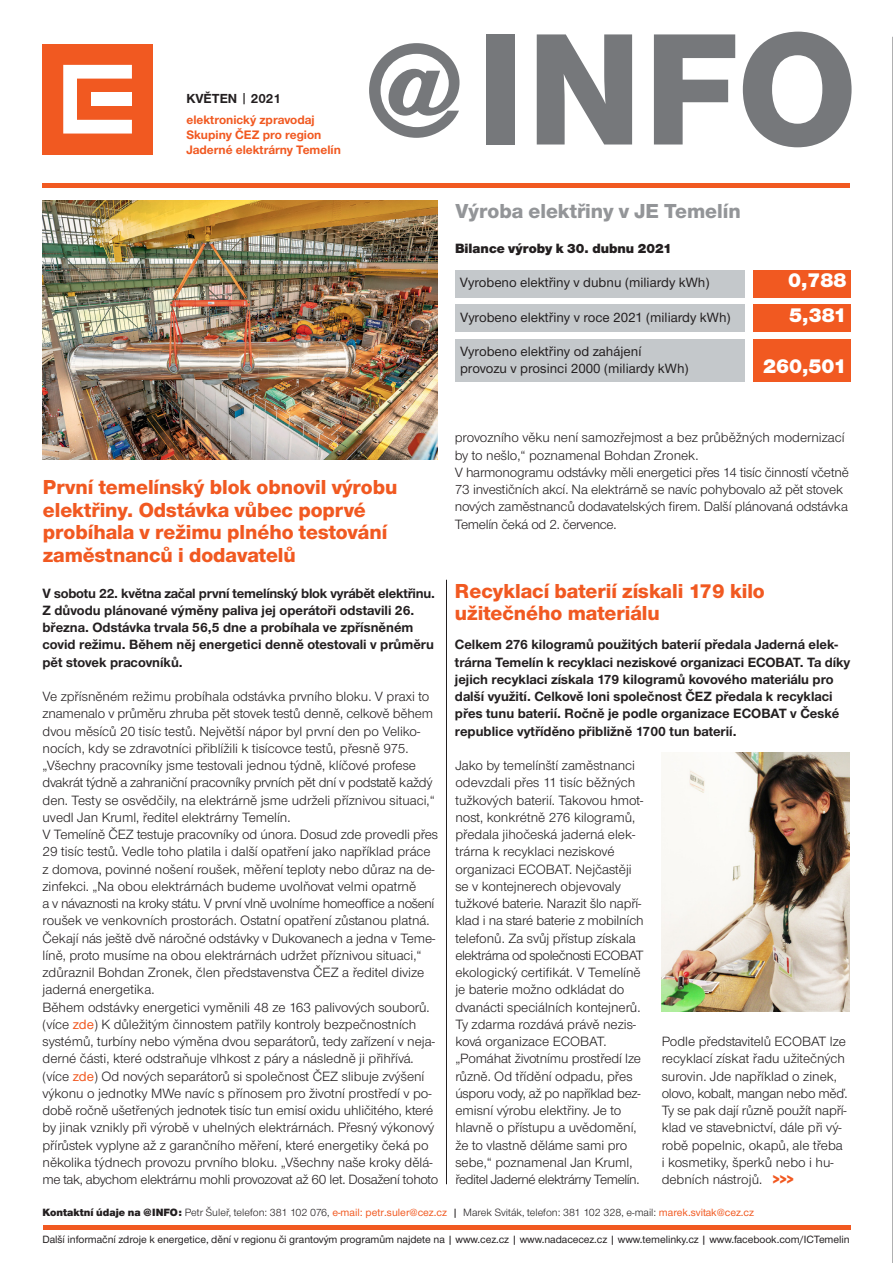
<style>
.page{position:relative;width:893px;height:1263px;background:#fff}
.page>*{position:absolute;margin:0;border:0;box-sizing:border-box;transform-origin:0 0}
.t1{font:800 165px "Nimbus CEZOT";color:#76787b}
.titulek_16{font:800 21px/22.5px "Nimbus CEZOT";color:#f15921}
.titulek_16-2{font:800 21px "Nimbus CEZOT";color:#939598}
._00_text{font:900 21px "Nimbus CEZOT";color:#fff}
._00_text-2{font:13.95px/17.2px "Nimbus CEZOT";color:#231f20}
._00_text-3{font:700 13.95px/17.2px "Nimbus CEZOT";color:#231f20}
._00_text-4{font:500 13.95px "Nimbus CEZOT";color:#231f20}
._00_text-5{font:900 13.95px "Nimbus CEZOT";color:#231f20}
.t2{font:700 13.5px "Nimbus CEZ";color:#231f20}
.t3{font:700 12.75px/15.3px "Nimbus CEZOT";color:#f15921}
.tiráž{font:500 10.95px "Nimbus CEZOT";letter-spacing:-.005em;color:#231f20}
.tiráž-2{font:10.95px "Nimbus CEZOT";color:#231f20}
.s1{font-family:"Nimbus CEZOT";font-weight:500}
.s2{font-size:135px}
.s3{font-weight:500;color:#f15921}
.s4{font-weight:800;color:#f15921}
.s5{font-weight:900}
.s6{font-weight:500}
</style>
<div class="page">
<hr style="left:892px;top:37px;width:1px;height:1226px;background:#636366">
<img style="left:42px;top:201px;width:396px;height:259px">
<div style="left:42px;top:44px;width:111px;height:110px;background:#f15921"></div>
<svg style="left:63px;top:65px;width:69px;height:69px"></svg>
<div style="left:91px;top:92px;width:40px;height:14px;background:#fff"></div>
<hr style="left:43px;top:1225px;width:807px;height:4px;background:#f15921">
<div style="left:456px;top:270px;width:289px;height:27px;background:#c4c8cb"></div>
<div style="left:456px;top:339px;width:289px;height:42px;background:#c4c8cb"></div>
<div style="left:753px;top:270px;width:98px;height:27px;background:#f15921"></div>
<div style="left:753px;top:339px;width:98px;height:42px;background:#f15921"></div>
<div style="left:456px;top:304px;width:289px;height:28px;background:#c4c8cb"></div>
<div style="left:753px;top:304px;width:98px;height:28px;background:#f15921"></div>
<hr style="left:43px;top:184px;width:807px;height:4px;background:#f15921">
<img style="left:661px;top:753px;width:189px;height:259px">
<hr style="left:446px;top:580px;width:1px;height:604px;background:#231f20">
<p class="t2" style="left:186px;top:90px;width:96px">KVĚTEN <span class="s1">|</span> 2021</p>
<p class="t3" style="left:186px;top:112px;width:156px">elektronický zpravodaj<br>Skupiny ČEZ pro region<br>Jaderné elektrárny Temelín</p>
<p class="t1" style="left:365px;top:-5px;width:494px"><span class="s2">@</span>INFO</p>
<p class="titulek_16-2" style="left:455px;top:199px;width:287px">Výroba elektřiny v JE Temelín</p>
<p class="_00_text-5" style="left:455px;top:240px;width:218px">Bilance výroby k 30. dubnu 2021</p>
<p class="_00_text-4" style="left:460px;top:274px;width:251px">Vyrobeno elektřiny v dubnu (miliardy kWh)</p>
<p class="_00_text" style="left:788px;top:268px;width:60px">0,788</p>
<p class="_00_text-4" style="left:460px;top:309px;width:272px">Vyrobeno elektřiny v roce 2021 (miliardy kWh)</p>
<p class="_00_text" style="left:789px;top:302px;width:59px">5,381</p>
<p class="_00_text-4" style="left:460px;top:343px;width:183px">Vyrobeno elektřiny od zahájení</p>
<p class="_00_text-4" style="left:460px;top:360px;width:230px">provozu v prosinci 2000 (miliardy kWh)</p>
<p class="_00_text" style="left:763px;top:354px;width:85px">260,501</p>
<p class="titulek_16" style="left:43px;top:476px;width:356px">První temelínský blok obnovil výrobu elektřiny. Odstávka vůbec poprvé probíhala v režimu plného testování zaměstnanců i dodavatelů</p>
<p class="_00_text-3" style="left:43px;top:584px;width:394px">V sobotu 22. května začal první temelínský blok vyrábět elektřinu.<br>Z důvodu plánované výměny paliva jej operátoři odstavili 26. března. Odstávka trvala 56,5 dne a probíhala ve zpřísněném covid režimu. Během něj energetici denně otestovali v průměru pět stovek pracovníků.</p>
<p class="_00_text-2" style="left:43px;top:688px;width:394px">Ve zpřísněném režimu probíhala odstávka prvního bloku. V praxi to znamenalo v průměru zhruba pět stovek testů denně, celkově během dvou měsíců 20 tisíc testů. Největší nápor byl první den po Veliko&shy;nocích, kdy se zdravotníci přiblížili k tisícovce testů, přesně 975. „Všechny pracovníky jsme testovali jednou týdně, klíčové profese dvakrát týdně a zahraniční pracovníky prvních pět dní v podstatě každý den. Testy se osvědčily, na elektrárně jsme udrželi příznivou situaci,“ uvedl Jan Kruml, ředitel elektrárny Temelín.</p>
<p class="_00_text-2" style="left:43px;top:826px;width:397px">V Temelíně ČEZ testuje pracovníky od února. Dosud zde provedli přes 29 tisíc testů. Vedle toho platila i další opatření jako například práce z domova, povinné nošení roušek, měření teploty nebo důraz na de&shy;zinfekci. „Na obou elektrárnách budeme uvolňovat velmi opatrně<br>a v návaznosti na kroky státu. V první vlně uvolníme homeoffice a nošení roušek ve venkovních prostorách. Ostatní opatření zůstanou platná.<br>Čekají nás ještě dvě náročné odstávky v Dukovanech a jedna v Teme&shy;líně, proto musíme na obou elektrárnách udržet příznivou situaci,“ zdůraznil Bohdan Zronek, člen představenstva ČEZ a ředitel divize jaderná energetika.</p>
<p class="_00_text-2" style="left:43px;top:998px;width:397px">Během odstávky energetici vyměnili 48 ze 163 palivových souborů. (více <span class="s3">zde</span>) K důležitým činnostem patřily kontroly bezpečnostních systémů, turbíny nebo výměna dvou separátorů, tedy zařízení v neja&shy;derné části, které odstraňuje vlhkost z páry a následně ji přihřívá. (více <span class="s3">zde</span>) Od nových separátorů si společnost ČEZ slibuje zvýšení výkonu o jednotky MWe navíc s přínosem pro životní prostředí v po&shy;době ročně ušetřených jednotek tisíc tun emisí oxidu uhličitého, které by jinak vznikly při výrobě v uhelných elektrárnách. Přesný výkonový přírůstek vyplyne až z garančního měření, které energetiky čeká po několika týdnech provozu prvního bloku. „Všechny naše kroky dělá&shy;me tak, abychom elektrárnu mohli provozovat až 60 let. Dosažení tohoto</p>
<p class="_00_text-2" style="left:455px;top:429px;width:391px">provozního věku není samozřejmost a bez průběžných modernizací by to nešlo,“ poznamenal Bohdan Zronek.</p>
<p class="_00_text-2" style="left:455px;top:464px;width:396px">V harmonogramu odstávky měli energetici přes 14 tisíc činností včetně 73 investičních akcí. Na elektrárně se navíc pohybovalo až pět stovek nových zaměstnanců dodavatelských firem. Další plánovaná odstávka Temelín čeká od 2. července.</p>
<p class="titulek_16" style="left:455px;top:579px;width:311px">Recyklací baterií získali 179 kilo užitečného materiálu</p>
<p class="_00_text-3" style="left:455px;top:636px;width:384px">Celkem 276 kilogramů použitých baterií předala Jaderná elek-</p>
<p class="_00_text-3" style="left:455px;top:653px;width:397px">trárna Temelín k recyklaci neziskové organizaci ECOBAT. Ta díky jejich recyklaci získala 179 kilogramů kovového materiálu pro další využití. Celkově loni společnost ČEZ předala k recyklaci přes tunu baterií. Ročně je podle organizace ECOBAT v České republice vytříděno přibližně 1700 tun baterií.</p>
<p class="_00_text-2" style="left:455px;top:757px;width:190px">Jako by temelínští zaměstnanci odevzdali přes 11 tisíc běžných tužkových baterií. Takovou hmot&shy;nost, konkrétně 276 kilogramů, předala jihočeská jaderná elek&shy;trárna k recyklaci neziskové organizaci ECOBAT. Nejčastěji se v kontejnerech objevovaly tužkové baterie. Narazit šlo napří&shy;klad i na staré baterie z mobilních telefonů. Za svůj přístup získala elektrárna od společnosti ECOBAT ekologický certifikát. V Temelíně je baterie možno odkládat do dvanácti speciálních kontejnerů.<br>Ty zdarma rozdává právě nezis&shy;ková organizace ECOBAT. „Pomáhat životnímu prostředí lze různě. Od třídění odpadu, přes úsporu vody, až po například bez&shy;emisní výrobu elektřiny. Je to hlavně o přístupu a uvědomění, že to vlastně děláme sami pro sebe,“ poznamenal Jan Kruml, ředitel Jaderné elektrárny Temelín.</p>
<p class="_00_text-2" style="left:662px;top:1033px;width:188px">Podle představitelů ECOBAT lze recyklací získat řadu užitečných surovin. Jde například o zinek, olovo, kobalt, mangan nebo měď.<br>Ty se pak dají různě použít napří&shy;klad ve stavebnictví, dále při vý&shy;robě popelnic, okapů, ale třeba i kosmetiky, šperků nebo i hu&shy;debních nástrojů. <span class="s4">&gt;&gt;&gt;</span></p>
<p class="tiráž-2" style="left:43px;top:1206px;width:713px"><span class="s5">Kontaktní údaje na @INFO:</span> Petr Šuleř, telefon: 381 102 076, <span class="s3">e-mail: petr.suler@cez.cz</span> <span class="s6">|</span> Marek Sviták, telefon: 381 102 328, e-mail: <span class="s3">marek.svitak@cez.cz</span></p>
<p class="tiráž" style="left:43px;top:1233px;width:809px">Další informační zdroje k energetice, dění v regionu či grantovým programům najdete na | www.cez.cz | www.nadacecez.cz | www.temelinky.cz | www.facebook.com/ICTemelin</p>
</div>
